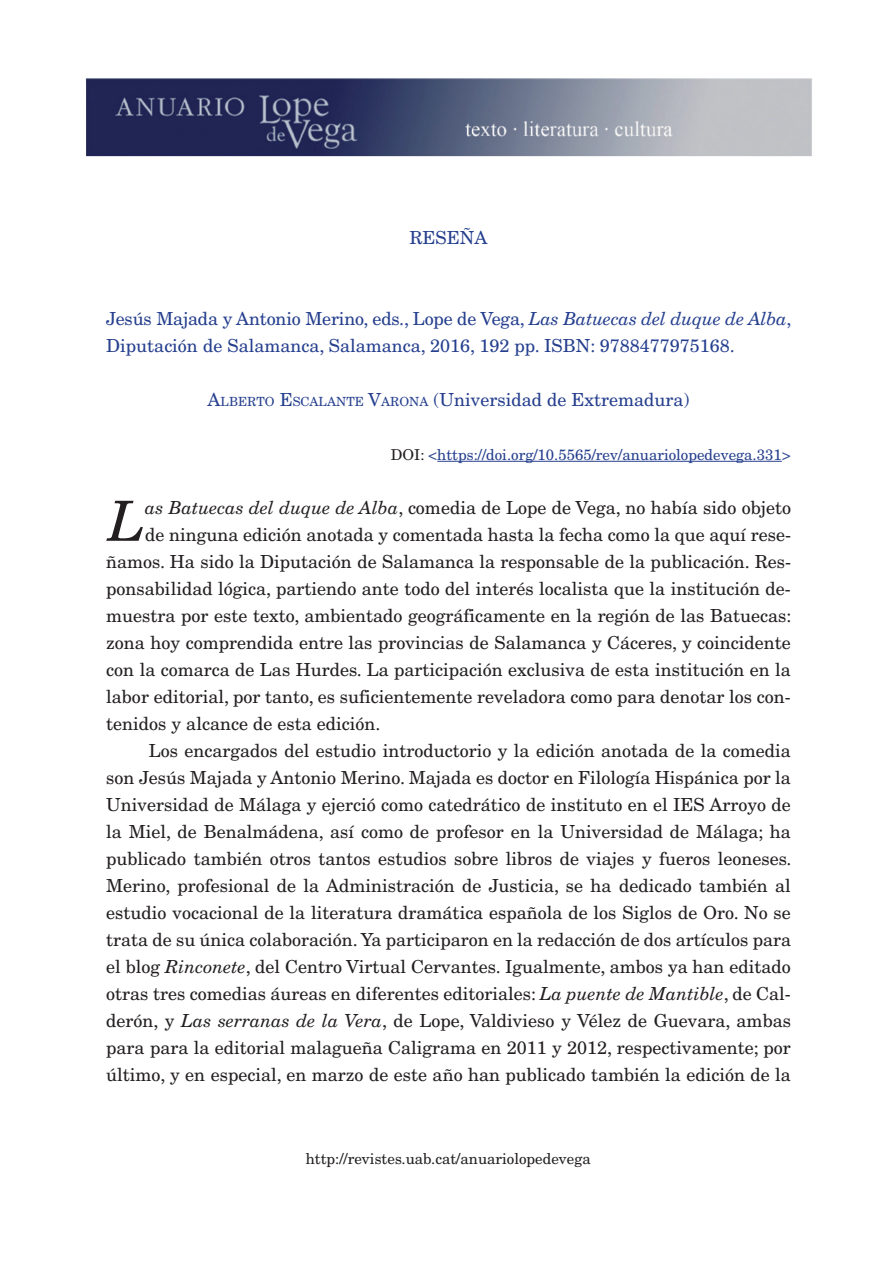
<style>
.page{position:relative;width:893px;height:1263px;background:#fff}
.page>*{position:absolute;margin:0;border:0;box-sizing:border-box;transform-origin:0 0}
.t1{font:italic 55.35px "New Century Schlbk LT Std";color:#231f20}
.t2{font:18px "New Century Schlbk LT Std";color:#231f20}
.t3{font:18px/27px "New Century Schlbk LT Std";color:#253f8e}
.t4{font:15px "New Century Schlbk LT Std";color:#253f8e}
.t5{font:15px "New Century Schlbk LT Std";color:#231f20}
.s1{font-style:italic}
.s2{font-style:inherit}
.s3{font-size:12.6px}
.s4{color:#231f20}
</style>
<div class="page">
<img style="left:85px;top:79px;width:727px;height:78px">
<hr style="left:437px;top:461px;width:345px;height:1px;background:#253f8e">
<p class="t3" style="left:410px;top:224px;width:79px">RESEÑA</p>
<p class="t3" style="left:106px;top:305px;width:687px">Jesús Majada y Antonio Merino, eds., Lope de Vega, <span class="s1">Las Batuecas del duque de Alba</span>,<br>Diputación de Salamanca, Salamanca, 2016, 192 pp. ISBN: 9788477975168.</p>
<p class="t3" style="left:208px;top:386px;width:483px"><span class="s2">A</span><span class="s3">LBERTO</span> <span class="s2">E</span><span class="s3">SCALANTE</span> <span class="s2">V</span><span class="s3">ARONA</span> (Universidad de Extremadura)</p>
<p class="t4" style="left:391px;top:445px;width:401px"><span class="s4">DOI:</span> &lt;https://doi.org/10.5565/rev/anuariolopedevega.331&gt;</p>
<h1 class="t1" style="left:108px;top:488px;width:38px">L</h1>
<p class="t2" style="left:145px;top:496px;width:647px"><span class="s1">as Batuecas del duque de Alba</span>, comedia de Lope de Vega, no había sido objeto</p>
<p class="t2" style="left:145px;top:523px;width:647px">de ninguna edición anotada y comentada hasta la fecha como la que aquí rese-</p>
<p class="t2" style="left:106px;top:550px;width:686px">ñamos. Ha sido la Diputación de Salamanca la responsable de la publicación. Res-</p>
<p class="t2" style="left:106px;top:577px;width:686px">ponsabilidad lógica, partiendo ante todo del interés localista que la institución de-</p>
<p class="t2" style="left:106px;top:604px;width:687px">muestra por este texto, ambientado geográficamente en la región de las Batuecas:</p>
<p class="t2" style="left:106px;top:631px;width:686px">zona hoy comprendida entre las provincias de Salamanca y Cáceres, y coincidente</p>
<p class="t2" style="left:106px;top:658px;width:686px">con la comarca de Las Hurdes. La participación exclusiva de esta institución en la</p>
<p class="t2" style="left:106px;top:685px;width:686px">labor editorial, por tanto, es suficientemente reveladora como para denotar los con-</p>
<p class="t2" style="left:106px;top:712px;width:276px">tenidos y alcance de esta edición.</p>
<p class="t2" style="left:149px;top:739px;width:644px">Los encargados del estudio introductorio y la edición anotada de la comedia</p>
<p class="t2" style="left:106px;top:766px;width:686px">son Jesús Majada y Antonio Merino. Majada es doctor en Filología Hispánica por la</p>
<p class="t2" style="left:106px;top:793px;width:686px">Universidad de Málaga y ejerció como catedrático de instituto en el IES Arroyo de</p>
<p class="t2" style="left:106px;top:820px;width:686px">la Miel, de Benalmádena, así como de profesor en la Universidad de Málaga; ha</p>
<p class="t2" style="left:106px;top:847px;width:687px">publicado también otros tantos estudios sobre libros de viajes y fueros leoneses.</p>
<p class="t2" style="left:106px;top:874px;width:686px">Merino, profesional de la Administración de Justicia, se ha dedicado también al</p>
<p class="t2" style="left:106px;top:901px;width:686px">estudio vocacional de la literatura dramática española de los Siglos de Oro. No se</p>
<p class="t2" style="left:106px;top:928px;width:686px">trata de su única colaboración. Ya participaron en la redacción de dos artículos para</p>
<p class="t2" style="left:106px;top:955px;width:686px">el blog <span class="s1">Rinconete</span>, del Centro Virtual Cervantes. Igualmente, ambos ya han editado</p>
<p class="t2" style="left:106px;top:982px;width:686px">otras tres comedias áureas en diferentes editoriales: <span class="s1">La puente de Mantible</span>, de Cal-</p>
<p class="t2" style="left:106px;top:1009px;width:686px">derón, y <span class="s1">Las serranas de la Vera</span>, de Lope, Valdivieso y Vélez de Guevara, ambas</p>
<p class="t2" style="left:106px;top:1036px;width:686px">para para la editorial malagueña Caligrama en 2011 y 2012, respectivamente; por</p>
<p class="t2" style="left:106px;top:1063px;width:686px">último, y en especial, en marzo de este año han publicado también la edición de la</p>
<p class="t5" style="left:306px;top:1150px;width:286px">http://revistes.uab.cat/anuariolopedevega</p>
</div>
